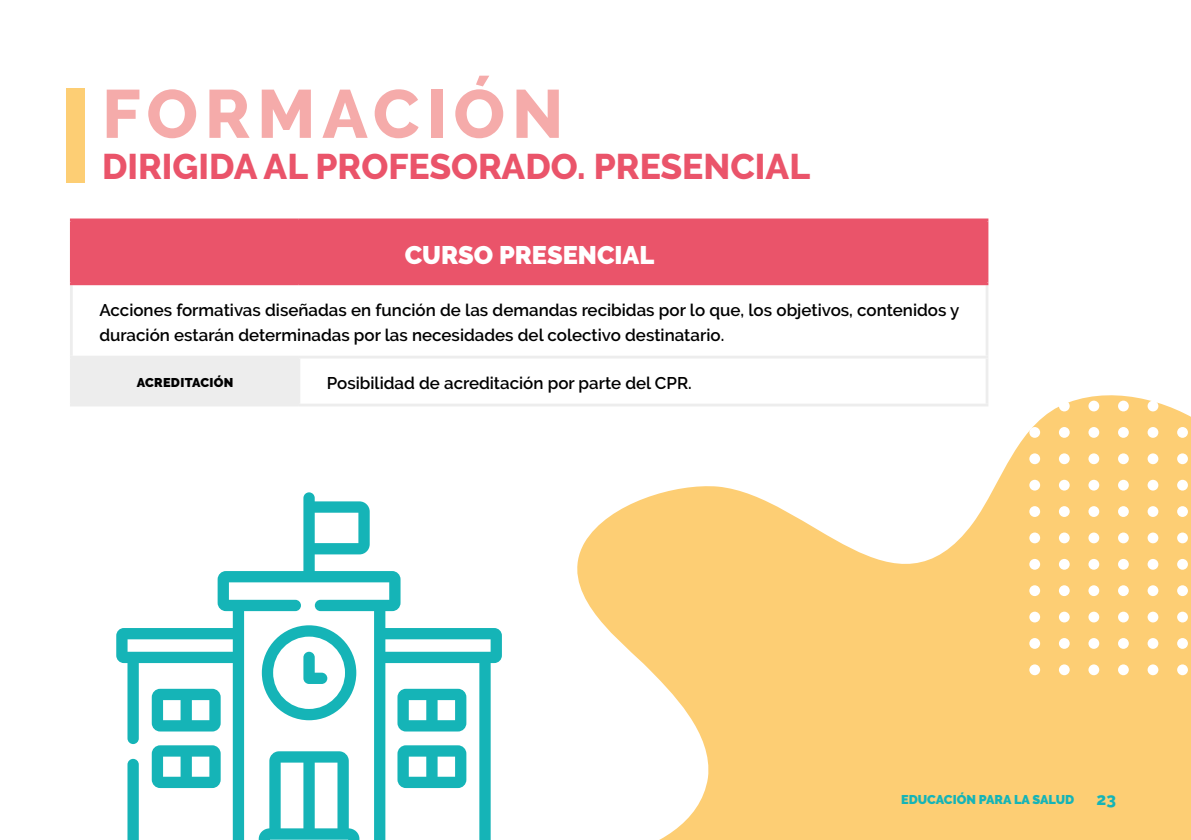
<style>
.page{position:relative;width:1191px;height:840px;background:#fff}
.page>*{position:absolute;margin:0;border:0;box-sizing:border-box;transform-origin:0 0}
.t1{font:800 67.8px "Raleway";letter-spacing:.1em;color:#f5abaa}
.t2{font:800 35.4px "Raleway";color:#ea546a}
.t3{font:900 25.4px "Raleway";color:#fff}
.t4{font:600 17px/25.4px "Raleway";color:#000}
.t5{font:900 12.6px "Raleway";color:#15b4b7}
.t6{font:900 12.6px "Raleway";color:#000}
.s1{font-size:17px;color:#fdce74}
.s2{font-weight:800;font-size:17px}
</style>
<div class="page">
<svg style="left:577px;top:395px;width:614px;height:444px"></svg>
<div style="left:71px;top:220px;width:916px;height:63px;background:#ea546a"></div>
<div style="left:71px;top:357px;width:228px;height:48px;background:#ededed"></div>
<hr style="left:985px;top:221px;width:3px;height:61px;background:#ea546a">
<hr style="left:70px;top:285px;width:3px;height:70px;background:#ededed">
<hr style="left:985px;top:285px;width:3px;height:70px;background:#ededed">
<hr style="left:70px;top:355px;width:229px;height:3px;background:#ededed">
<hr style="left:70px;top:358px;width:3px;height:45px;background:#ededed">
<hr style="left:299px;top:355px;width:689px;height:3px;background:#ededed">
<hr style="left:297px;top:358px;width:3px;height:45px;background:#ededed">
<hr style="left:985px;top:358px;width:3px;height:45px;background:#ededed">
<hr style="left:70px;top:403px;width:229px;height:3px;background:#ededed">
<hr style="left:299px;top:403px;width:689px;height:3px;background:#ededed">
<hr style="left:70px;top:218px;width:229px;height:3px;background:#ea546a">
<hr style="left:70px;top:221px;width:3px;height:61px;background:#ea546a">
<hr style="left:299px;top:218px;width:689px;height:3px;background:#ea546a">
<hr style="left:70px;top:282px;width:229px;height:3px;background:#ea546a">
<hr style="left:299px;top:282px;width:689px;height:3px;background:#ea546a">
<div style="left:66px;top:88px;width:19px;height:94px;background:#fdce74"></div>
<svg style="left:116px;top:492px;width:386px;height:347px"></svg>
<div style="left:1029px;top:664px;width:11px;height:10px;background:#fff;border-radius:50%"></div>
<div style="left:1059px;top:664px;width:10px;height:10px;background:#fff;border-radius:50%"></div>
<div style="left:1088px;top:664px;width:11px;height:10px;background:#fff;border-radius:50%"></div>
<div style="left:1118px;top:664px;width:10px;height:10px;background:#fff;border-radius:50%"></div>
<div style="left:1147px;top:664px;width:11px;height:10px;background:#fff;border-radius:50%"></div>
<div style="left:1177px;top:664px;width:10px;height:10px;background:#fff;border-radius:50%"></div>
<div style="left:1029px;top:637px;width:11px;height:11px;background:#fff;border-radius:50%"></div>
<div style="left:1059px;top:637px;width:10px;height:11px;background:#fff;border-radius:50%"></div>
<div style="left:1088px;top:637px;width:11px;height:11px;background:#fff;border-radius:50%"></div>
<div style="left:1118px;top:637px;width:10px;height:11px;background:#fff;border-radius:50%"></div>
<div style="left:1147px;top:637px;width:11px;height:11px;background:#fff;border-radius:50%"></div>
<div style="left:1177px;top:637px;width:10px;height:11px;background:#fff;border-radius:50%"></div>
<div style="left:1029px;top:611px;width:11px;height:11px;background:#fff;border-radius:50%"></div>
<div style="left:1059px;top:611px;width:10px;height:11px;background:#fff;border-radius:50%"></div>
<div style="left:1088px;top:611px;width:11px;height:11px;background:#fff;border-radius:50%"></div>
<div style="left:1118px;top:611px;width:10px;height:11px;background:#fff;border-radius:50%"></div>
<div style="left:1147px;top:611px;width:11px;height:11px;background:#fff;border-radius:50%"></div>
<div style="left:1177px;top:611px;width:10px;height:11px;background:#fff;border-radius:50%"></div>
<div style="left:1029px;top:585px;width:11px;height:10px;background:#fff;border-radius:50%"></div>
<div style="left:1059px;top:585px;width:10px;height:10px;background:#fff;border-radius:50%"></div>
<div style="left:1088px;top:585px;width:11px;height:10px;background:#fff;border-radius:50%"></div>
<div style="left:1118px;top:585px;width:10px;height:10px;background:#fff;border-radius:50%"></div>
<div style="left:1147px;top:585px;width:11px;height:10px;background:#fff;border-radius:50%"></div>
<div style="left:1177px;top:585px;width:10px;height:10px;background:#fff;border-radius:50%"></div>
<div style="left:1029px;top:558px;width:11px;height:11px;background:#fff;border-radius:50%"></div>
<div style="left:1059px;top:558px;width:10px;height:11px;background:#fff;border-radius:50%"></div>
<div style="left:1088px;top:558px;width:11px;height:11px;background:#fff;border-radius:50%"></div>
<div style="left:1118px;top:558px;width:10px;height:11px;background:#fff;border-radius:50%"></div>
<div style="left:1147px;top:558px;width:11px;height:11px;background:#fff;border-radius:50%"></div>
<div style="left:1177px;top:558px;width:10px;height:11px;background:#fff;border-radius:50%"></div>
<div style="left:1029px;top:532px;width:11px;height:11px;background:#fff;border-radius:50%"></div>
<div style="left:1059px;top:532px;width:10px;height:11px;background:#fff;border-radius:50%"></div>
<div style="left:1088px;top:532px;width:11px;height:11px;background:#fff;border-radius:50%"></div>
<div style="left:1118px;top:532px;width:10px;height:11px;background:#fff;border-radius:50%"></div>
<div style="left:1147px;top:532px;width:11px;height:11px;background:#fff;border-radius:50%"></div>
<div style="left:1177px;top:532px;width:10px;height:11px;background:#fff;border-radius:50%"></div>
<div style="left:1029px;top:506px;width:11px;height:10px;background:#fff;border-radius:50%"></div>
<div style="left:1059px;top:506px;width:10px;height:10px;background:#fff;border-radius:50%"></div>
<div style="left:1088px;top:506px;width:11px;height:10px;background:#fff;border-radius:50%"></div>
<div style="left:1118px;top:506px;width:10px;height:10px;background:#fff;border-radius:50%"></div>
<div style="left:1147px;top:506px;width:11px;height:10px;background:#fff;border-radius:50%"></div>
<div style="left:1177px;top:506px;width:10px;height:10px;background:#fff;border-radius:50%"></div>
<div style="left:1029px;top:479px;width:11px;height:11px;background:#fff;border-radius:50%"></div>
<div style="left:1059px;top:479px;width:10px;height:11px;background:#fff;border-radius:50%"></div>
<div style="left:1088px;top:479px;width:11px;height:11px;background:#fff;border-radius:50%"></div>
<div style="left:1118px;top:479px;width:10px;height:11px;background:#fff;border-radius:50%"></div>
<div style="left:1147px;top:479px;width:11px;height:11px;background:#fff;border-radius:50%"></div>
<div style="left:1177px;top:479px;width:10px;height:11px;background:#fff;border-radius:50%"></div>
<div style="left:1029px;top:453px;width:11px;height:11px;background:#fff;border-radius:50%"></div>
<div style="left:1059px;top:453px;width:10px;height:11px;background:#fff;border-radius:50%"></div>
<div style="left:1088px;top:453px;width:11px;height:11px;background:#fff;border-radius:50%"></div>
<div style="left:1118px;top:453px;width:10px;height:11px;background:#fff;border-radius:50%"></div>
<div style="left:1147px;top:453px;width:11px;height:11px;background:#fff;border-radius:50%"></div>
<div style="left:1177px;top:453px;width:10px;height:11px;background:#fff;border-radius:50%"></div>
<div style="left:1029px;top:427px;width:11px;height:10px;background:#fff;border-radius:50%"></div>
<div style="left:1059px;top:427px;width:10px;height:10px;background:#fff;border-radius:50%"></div>
<div style="left:1088px;top:427px;width:11px;height:10px;background:#fff;border-radius:50%"></div>
<div style="left:1118px;top:427px;width:10px;height:10px;background:#fff;border-radius:50%"></div>
<div style="left:1147px;top:427px;width:11px;height:10px;background:#fff;border-radius:50%"></div>
<div style="left:1177px;top:427px;width:10px;height:10px;background:#fff;border-radius:50%"></div>
<div style="left:1029px;top:400px;width:11px;height:11px;background:#fff;border-radius:50%"></div>
<div style="left:1059px;top:400px;width:10px;height:11px;background:#fff;border-radius:50%"></div>
<div style="left:1088px;top:400px;width:11px;height:11px;background:#fff;border-radius:50%"></div>
<div style="left:1118px;top:400px;width:10px;height:11px;background:#fff;border-radius:50%"></div>
<div style="left:1147px;top:400px;width:11px;height:11px;background:#fff;border-radius:50%"></div>
<div style="left:1177px;top:400px;width:10px;height:11px;background:#fff;border-radius:50%"></div>
<h1 class="t1" style="left:102px;top:75px;width:463px">FORMACIÓN</h1>
<h2 class="t2" style="left:102px;top:147px;width:709px">DIRIGIDA AL PROFESORADO. PRESENCIAL</h2>
<h3 class="t3" style="left:405px;top:240px;width:251px">CURSO PRESENCIAL</h3>
<p class="t4" style="left:99px;top:297px;width:861px">Acciones formativas diseñadas en función de las demandas recibidas por lo que, los objetivos, contenidos y duración estarán determinadas por las necesidades del colectivo destinatario.</p>
<p class="t6" style="left:137px;top:375px;width:18px">ACREDITACIÓN</p>
<p class="t4" style="left:327px;top:370px;width:366px">Posibilidad de acreditación por parte del CPR.</p>
<p class="t5" style="left:901px;top:791px;width:216px">EDUCACIÓN PARA LA SALUD <span class="s1">·</span> <span class="s2">23</span></p>
</div>
